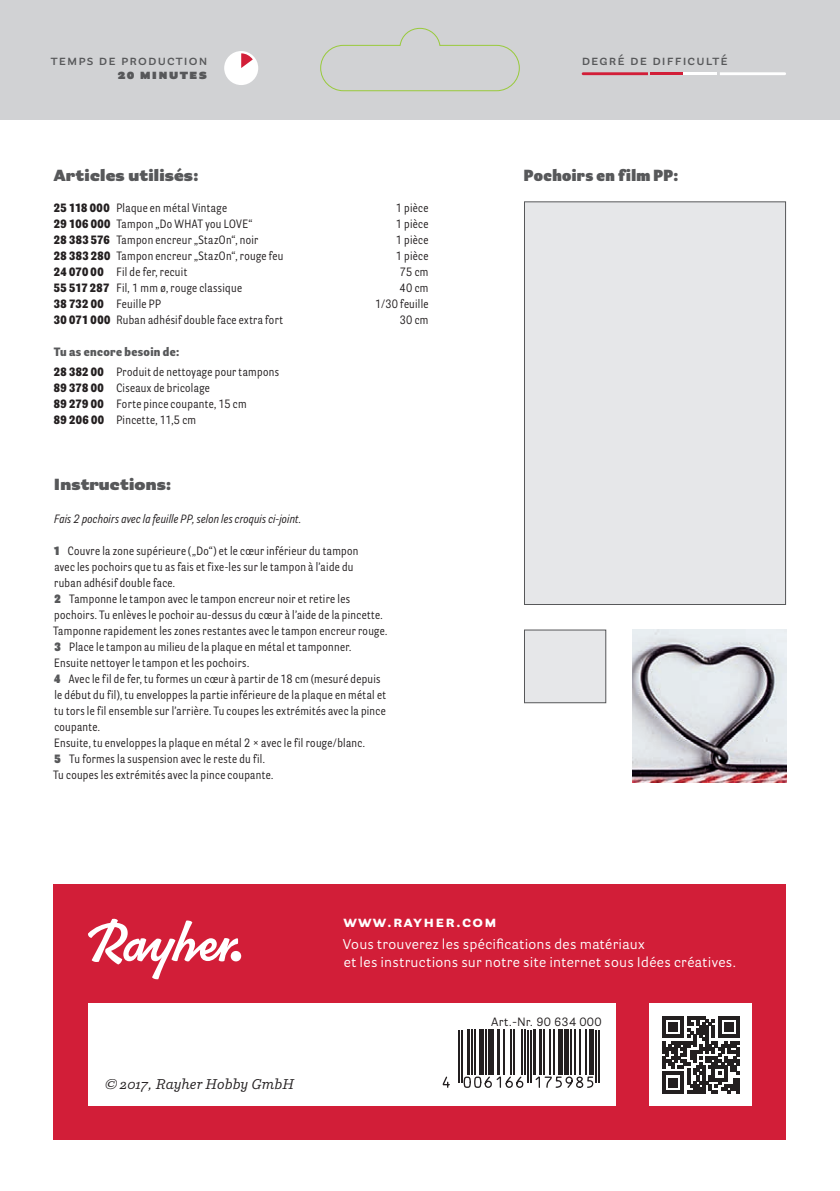
<style>
.page{position:relative;width:840px;height:1191px;background:#fff}
.page>*{position:absolute;margin:0;border:0;box-sizing:border-box;transform-origin:0 0}
.t1{font:900 16px "Parry Grotesque Pro";letter-spacing:.01em;color:#57585a}
.t2{font:900 16px "Parry Grot Con Pro";letter-spacing:.025em;color:#57585a}
.t3{font:700 16px "Parry Grotesque Pro";letter-spacing:.08em;color:#fff}
.t4{font:14px/18px "Parry Grotesque Pro";letter-spacing:.02em;color:#fff}
.t5{font:600 14px "Parry Grotesque Pro";letter-spacing:.08em;color:#57585a}
.t6{font:italic 14px "Parry Pro";letter-spacing:.01em;color:#231f20}
.t7{font:900 14px "Parry Grotesque Pro";letter-spacing:.08em;color:#57585a}
.t8{font:12px/16px "Parry Grot Con Pro";letter-spacing:.03em;color:#231f20}
.t9{font:italic 12px "Parry Grot Con Pro";letter-spacing:.025em;color:#231f20}
.t10{font:12px "Parry Grotesque Pro";letter-spacing:.02em;color:#231f20}
.s1{font-weight:900}
.s2{font-weight:900;color:#57585a}
</style>
<div class="page">
<div style="left:54px;top:884px;width:731px;height:256px;background:#d21e38"></div>
<div style="left:88px;top:1003px;width:527px;height:103px;background:#fff"></div>
<div style="left:0;top:0;width:839px;height:119px;background:#d1d2d4"></div>
<img style="left:632px;top:629px;width:153px;height:153px">
<div style="left:524px;top:202px;width:261px;height:402px;background:#e6e7e9"></div>
<div style="left:523px;top:201px;width:262px;height:404px;border:1px solid #57585a"></div>
<div style="left:524px;top:630px;width:81px;height:72px;background:#e6e7e9"></div>
<div style="left:523px;top:629px;width:83px;height:74px;border:1px solid #57585a"></div>
<svg style="left:88px;top:918px;width:150px;height:61px"></svg>
<div style="left:230px;top:951px;width:11px;height:10px;background:#fff;border-radius:50%"></div>
<svg style="left:720px;top:72px;width:65px;height:3px"></svg>
<svg style="left:581px;top:72px;width:66px;height:3px"></svg>
<div style="left:224px;top:51px;width:34px;height:34px;background:#fff;border-radius:50%"></div>
<svg style="left:241px;top:53px;width:12px;height:15px"></svg>
<div style="left:649px;top:1003px;width:102px;height:103px;background:#fff"></div>
<svg style="left:662px;top:1016px;width:77px;height:77px"></svg>
<hr style="left:650px;top:72px;width:33px;height:3px;background:#d21e38">
<hr style="left:683px;top:72px;width:33px;height:3px;background:#fff">
<svg style="left:320px;top:28px;width:199px;height:63px"></svg>
<svg style="left:459px;top:1030px;width:141px;height:55px"></svg>
<hr style="left:457px;top:1030px;width:2px;height:52px;background:#231f20">
<hr style="left:460px;top:1030px;width:2px;height:52px;background:#231f20">
<hr style="left:466px;top:1030px;width:3px;height:45px;background:#231f20">
<hr style="left:471px;top:1030px;width:1px;height:45px;background:#231f20">
<hr style="left:474px;top:1030px;width:1px;height:45px;background:#231f20">
<div style="left:478px;top:1030px;width:5px;height:45px;background:#231f20"></div>
<hr style="left:484px;top:1030px;width:2px;height:45px;background:#231f20">
<div style="left:487px;top:1030px;width:6px;height:45px;background:#231f20"></div>
<hr style="left:496px;top:1030px;width:3px;height:45px;background:#231f20">
<hr style="left:502px;top:1030px;width:2px;height:45px;background:#231f20">
<hr style="left:510px;top:1030px;width:1px;height:45px;background:#231f20">
<hr style="left:513px;top:1030px;width:1px;height:45px;background:#231f20">
<hr style="left:520px;top:1030px;width:2px;height:45px;background:#231f20">
<hr style="left:523px;top:1030px;width:2px;height:45px;background:#231f20">
<hr style="left:526px;top:1030px;width:2px;height:52px;background:#231f20">
<hr style="left:529px;top:1030px;width:2px;height:52px;background:#231f20">
<hr style="left:532px;top:1030px;width:3px;height:45px;background:#231f20">
<hr style="left:538px;top:1030px;width:3px;height:45px;background:#231f20">
<hr style="left:543px;top:1030px;width:1px;height:45px;background:#231f20">
<hr style="left:549px;top:1030px;width:1px;height:45px;background:#231f20">
<hr style="left:553px;top:1030px;width:2px;height:45px;background:#231f20">
<hr style="left:558px;top:1030px;width:4px;height:45px;background:#231f20">
<hr style="left:564px;top:1030px;width:4px;height:45px;background:#231f20">
<hr style="left:570px;top:1030px;width:1px;height:45px;background:#231f20">
<hr style="left:574px;top:1030px;width:2px;height:45px;background:#231f20">
<hr style="left:579px;top:1030px;width:1px;height:45px;background:#231f20">
<hr style="left:585px;top:1030px;width:1px;height:45px;background:#231f20">
<div style="left:589px;top:1030px;width:5px;height:45px;background:#231f20"></div>
<hr style="left:595px;top:1030px;width:2px;height:52px;background:#231f20">
<hr style="left:598px;top:1030px;width:2px;height:52px;background:#231f20">
<svg style="left:442px;top:1075px;width:151px;height:13px"></svg>
<p class="t5" style="left:51px;top:50px;width:158px">temps de production</p>
<p class="t5" style="left:581px;top:50px;width:148px">degré de difficulté</p>
<p class="t7" style="left:118px;top:63px;width:91px">20 minutes</p>
<h1 class="t1" style="left:54px;top:164px;width:146px">Articles utilisés:</h1>
<p class="t8" style="left:54px;top:199px;width:174px"><span class="s1">25 118 000</span> Plaque en métal Vintage</p>
<p class="t8" style="left:395px;top:199px;width:34px">1 pièce</p>
<p class="t8" style="left:54px;top:215px;width:200px"><span class="s1">29 106 000</span> Tampon „Do WHAT you LOVE“</p>
<p class="t8" style="left:395px;top:215px;width:34px">1 pièce</p>
<p class="t8" style="left:54px;top:231px;width:206px"><span class="s1">28 383 576</span> Tampon encreur „StazOn“, noir</p>
<p class="t8" style="left:395px;top:231px;width:34px">1 pièce</p>
<p class="t8" style="left:54px;top:247px;width:231px"><span class="s1">28 383 280</span> Tampon encreur „StazOn“, rouge feu</p>
<p class="t8" style="left:395px;top:247px;width:34px">1 pièce</p>
<p class="t8" style="left:54px;top:263px;width:135px"><span class="s1">24 070 00</span> Fil de fer, recuit</p>
<p class="t8" style="left:399px;top:263px;width:30px">75 cm</p>
<p class="t8" style="left:54px;top:279px;width:189px"><span class="s1">55 517 287</span> Fil, 1 mm ø, rouge classique</p>
<p class="t8" style="left:399px;top:279px;width:30px">40 cm</p>
<p class="t8" style="left:54px;top:295px;width:108px"><span class="s1">38 732 00</span> Feuille PP</p>
<p class="t8" style="left:375px;top:295px;width:55px">1/30 feuille</p>
<p class="t8" style="left:54px;top:311px;width:230px"><span class="s1">30 071 000</span> Ruban adhésif double face extra fort</p>
<p class="t8" style="left:399px;top:311px;width:30px">30 cm</p>
<p class="t8" style="left:54px;top:341px;width:226px;line-height:20px"><span class="s2">Tu as encore besoin de:<br></span><span class="s1">28 382 00</span> Produit de nettoyage pour tampons</p>
<p class="t8" style="left:54px;top:379px;width:194px"><span class="s1">89 378 00</span> Ciseaux de bricolage<br><span class="s1">89 279 00</span> Forte pince coupante, 15 cm<br><span class="s1">89 206 00</span> Pincette, 11,5 cm</p>
<h1 class="t1" style="left:54px;top:472px;width:119px">Instructions:</h1>
<p class="t9" style="left:54px;top:510px;width:248px">Fais 2 pochoirs avec la feuille PP, selon les croquis ci-joint.</p>
<p class="t8" style="left:53px;top:542px;width:335px"><span class="s2">1</span> Couvre la zone supérieure („Do“) et le cœur inférieur du tampon<br>avec les pochoirs que tu as fais et fixe-les sur le tampon à l’aide du<br>ruban adhésif double face.<br><span class="s2">2</span> Tamponne le tampon avec le tampon encreur noir et retire les pochoirs. Tu enlèves le pochoir au-dessus du cœur à l’aide de la pincette.<br>Tamponne rapidement les zones restantes avec le tampon encreur rouge.<br><span class="s2">3</span> Place le tampon au milieu de la plaque en métal et tamponner.<br>Ensuite nettoyer le tampon et les pochoirs.<br><span class="s2">4</span> Avec le fil de fer, tu formes un cœur à partir de 18 cm (mesuré depuis le début du fil), tu enveloppes la partie inférieure de la plaque en métal et tu tors le fil ensemble sur l’arrière. Tu coupes les extrémités avec la pince coupante.<br>Ensuite, tu enveloppes la plaque en métal 2 × avec le fil rouge/blanc.<br><span class="s2">5</span> Tu formes la suspension avec le reste du fil.<br>Tu coupes les extrémités avec la pince coupante.</p>
<h1 class="t2" style="left:523px;top:164px;width:156px">Pochoirs en film PP:</h1>
<h1 class="t3" style="left:343px;top:910px;width:155px">www.rayher.com</h1>
<p class="t4" style="left:343px;top:935px;width:394px">Vous trouverez les spécifications des matériaux<br>et les instructions sur notre site internet sous Idées créatives.</p>
<p class="t6" style="left:105px;top:1074px;width:190px">© 2017, Rayher Hobby GmbH</p>
<p class="t10" style="left:491px;top:1013px;width:112px">Art.-Nr. 90 634 000</p>
</div>
